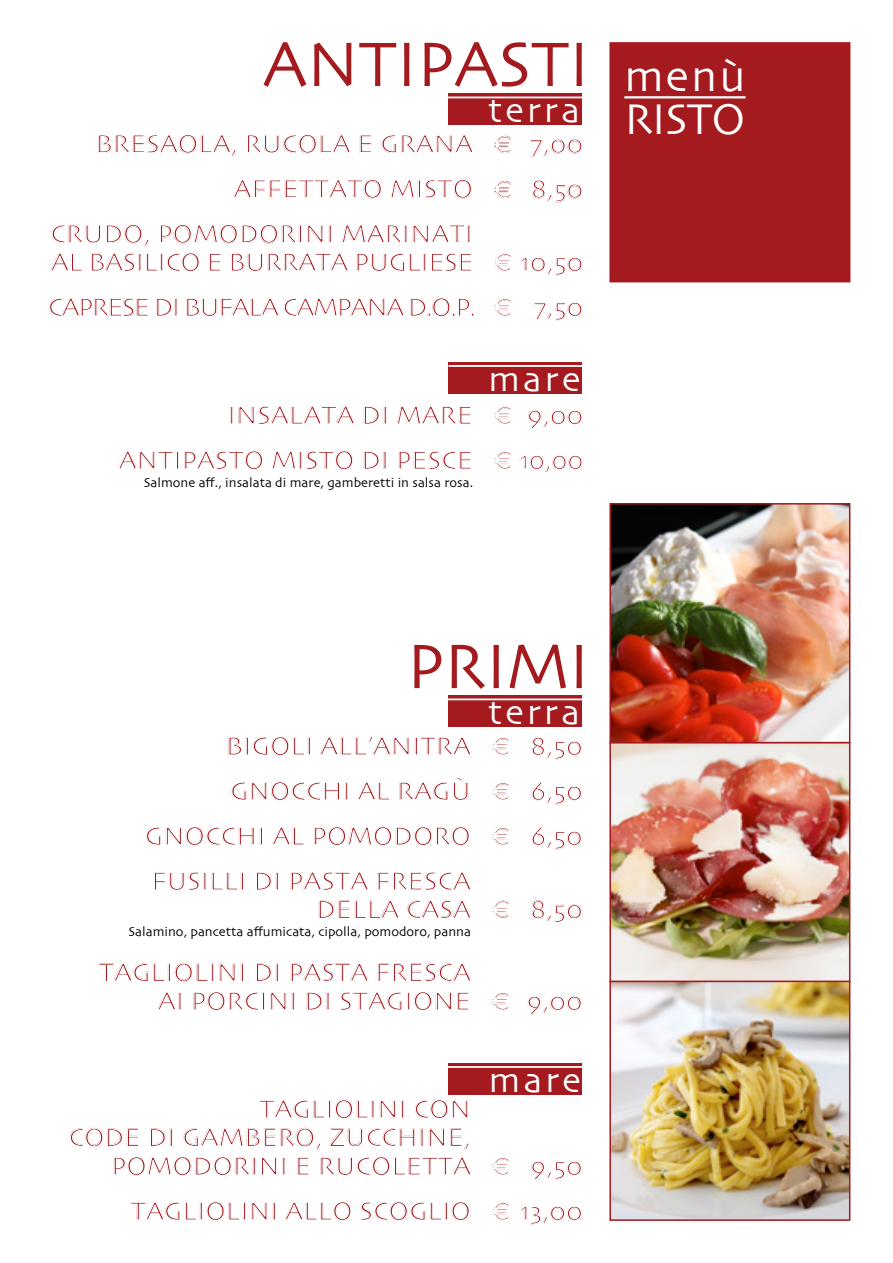
<style>
.page{position:relative;width:893px;height:1263px;background:#fff}
.page>*{position:absolute;margin:0;border:0;box-sizing:border-box;transform-origin:0 0}
.t1{font:66px "Skia";color:#a41a1e}
.t2{font:45px/43.5px "Skia";letter-spacing:-.02em;color:#fff}
.t3{font:36px "Skia";letter-spacing:.09em;color:#fff}
.t4{font:27px/45px "Skia";color:#a41a1e;text-align:right}
.t5{font:27px/45px "Skia";letter-spacing:-.02em;color:#a41a1e}
.t6{font:13.5px "Skia";color:#000}
</style>
<div class="page">
<div style="left:609px;top:42px;width:241px;height:240px;background:#a41a1e;border:2px solid #a41a1e"></div>
<div style="left:448px;top:94px;width:134px;height:31px;background:#a41a1e"></div>
<img style="left:612px;top:506px;width:235px;height:712px">
<div style="left:609px;top:980px;width:241px;height:241px;border:2px solid #a41a1e"></div>
<div style="left:609px;top:742px;width:241px;height:240px;border:2px solid #a41a1e"></div>
<div style="left:609px;top:503px;width:241px;height:240px;border:2px solid #a41a1e"></div>
<hr style="left:624px;top:96px;width:121px;height:2px;background:#fff">
<hr style="left:448px;top:97px;width:134px;height:1px;background:#fff">
<div style="left:448px;top:695px;width:134px;height:31px;background:#a41a1e"></div>
<hr style="left:448px;top:698px;width:134px;height:2px;background:#fff">
<div style="left:448px;top:1063px;width:134px;height:31px;background:#a41a1e"></div>
<hr style="left:448px;top:1066px;width:134px;height:2px;background:#fff">
<div style="left:448px;top:362px;width:134px;height:31px;background:#a41a1e"></div>
<hr style="left:448px;top:365px;width:134px;height:2px;background:#fff">
<h1 class="t1" style="left:263px;top:25px;width:328px">ANTIPASTI</h1>
<h3 class="t3" style="left:488px;top:89px;width:93px">terra</h3>
<p class="t4" style="left:96px;top:123px;width:489px">BRESAOLA, RUCOLA E GRANA € 7,00</p>
<p class="t4" style="left:233px;top:168px;width:351px">AFFETTATO MISTO € 8,50</p>
<p class="t4" style="left:50px;top:213px;width:424px">CRUDO, POMODORINI MARINATI</p>
<p class="t5" style="left:48px;top:241px;width:537px">AL BASILICO E BURRATA PUGLIESE € 10,50<br>CAPRESE DI BUFALA CAMPANA D.O.P. € 7,50</p>
<h3 class="t3" style="left:488px;top:357px;width:93px">mare</h3>
<p class="t4" style="left:119px;top:394px;width:466px">INSALATA DI MARE € 9,00<br>ANTIPASTO MISTO DI PESCE € 10,00</p>
<p class="t6" style="left:144px;top:475px;width:331px">Salmone aff., insalata di mare, gamberetti in salsa rosa.</p>
<h2 class="t2" style="left:624px;top:57px;width:123px">menù<br>RISTO</h2>
<h1 class="t1" style="left:407px;top:627px;width:184px">PRIMI</h1>
<h3 class="t3" style="left:488px;top:691px;width:93px">terra</h3>
<p class="t4" style="left:226px;top:725px;width:32px">Bigoli</p>
<p class="t4" style="left:320px;top:725px;width:68px">all ’anitra</p>
<p class="t4" style="left:491px;top:725px;width:94px">€ 8,50</p>
<p class="t4" style="left:230px;top:770px;width:354px">GNOCCHI AL RAGù € 6,50</p>
<p class="t4" style="left:145px;top:815px;width:440px">GNOCCHI AL POMODORO € 6,50</p>
<p class="t4" style="left:151px;top:860px;width:321px">FUSILLI DI PASTA FRESCA</p>
<p class="t4" style="left:316px;top:889px;width:268px">DELLA CASA € 8,50</p>
<p class="t6" style="left:128px;top:924px;width:344px">Salamino, pancetta affumicata, cipolla, pomodoro, panna</p>
<p class="t4" style="left:99px;top:952px;width:31px">Tagliolini</p>
<p class="t4" style="left:253px;top:952px;width:52px">di pasta</p>
<p class="t4" style="left:375px;top:952px;width:17px">fresca</p>
<p class="t4" style="left:46px;top:980px;width:47px">ai</p>
<p class="t4" style="left:191px;top:980px;width:16px">porcini</p>
<p class="t4" style="left:304px;top:980px;width:51px">di stagione</p>
<p class="t4" style="left:491px;top:980px;width:94px">€ 9,00</p>
<h3 class="t3" style="left:489px;top:1058px;width:93px">mare</h3>
<p class="t4" style="left:259px;top:1088px;width:213px">TAGLIOLINI CON</p>
<p class="t4" style="left:69px;top:1117px;width:404px">CODE DI GAMBERO, ZUCCHINE,</p>
<p class="t4" style="left:111px;top:1145px;width:473px">POMODORINI E RUCOLETTA € 9,50</p>
<p class="t4" style="left:131px;top:1190px;width:454px">TAGLIOLINI ALLO SCOGLIO € 13,00</p>
</div>
